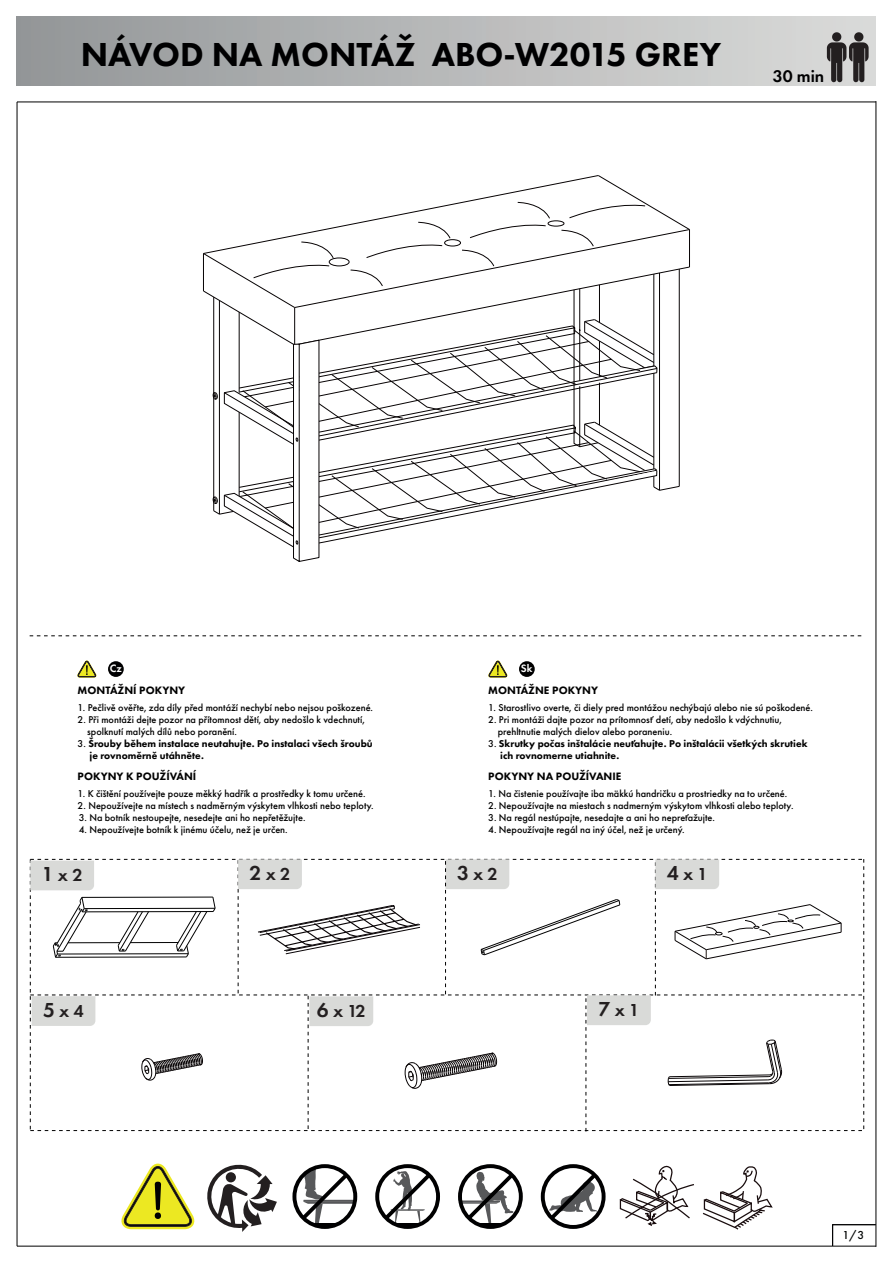
<style>
.page{position:relative;width:893px;height:1263px;background:#fff}
.page>*{position:absolute;margin:0;border:0;box-sizing:border-box;transform-origin:0 0}
.t1{font:800 34.5px "Futura PT";color:#000001}
.t2{font:600 18px "Futura PT";color:#231f20}
.t3{font:600 17.55px "Futura PT";color:#000001}
.t4{font:500 12px "Futura PT";color:#050706}
.t5{font:800 11.1px "Futura PT";color:#000001}
.t6{font:600 11.1px "Futura PT";color:#fff}
.t7{font:500 10.2px/12px "Futura PT";color:#000001}
.t8{font:800 10.2px/12px "Futura PT";color:#000001}
.s1{font-weight:500}
.s2{font-size:21px}
</style>
<div class="page">
<div style="left:17px;top:17px;width:859px;height:68px;background:linear-gradient(to right,#939698,#dcdcdb)"></div>
<svg style="left:827px;top:32px;width:42px;height:50px;background:#6e6c6c"></svg>
<hr style="left:17px;top:102px;width:859px;height:1px;background:#000001">
<hr style="left:17px;top:102px;width:1px;height:1144px;background:#000001">
<hr style="left:876px;top:101px;width:1px;height:1146px;background:#000001">
<hr style="left:17px;top:1246px;width:859px;height:1px;background:#000001">
<svg style="left:832px;top:1224px;width:44px;height:23px"></svg>
<div style="left:108px;top:661px;width:16px;height:16px;background:#000001;border-radius:50%"></div>
<svg style="left:77px;top:660px;width:20px;height:18px"></svg>
<div style="left:519px;top:661px;width:16px;height:16px;background:#000001;border-radius:50%"></div>
<svg style="left:488px;top:660px;width:20px;height:18px"></svg>
<svg style="left:702px;top:1166px;width:71px;height:64px"></svg>
<svg style="left:619px;top:1166px;width:75px;height:60px"></svg>
<svg style="left:541px;top:1164px;width:65px;height:65px"></svg>
<svg style="left:121px;top:1163px;width:74px;height:66px"></svg>
<svg style="left:207px;top:1164px;width:70px;height:68px"></svg>
<svg style="left:292px;top:1164px;width:65px;height:65px"></svg>
<svg style="left:375px;top:1164px;width:65px;height:65px"></svg>
<svg style="left:458px;top:1164px;width:65px;height:65px"></svg>
<svg style="left:30px;top:635px;width:832px;height:1px"></svg>
<svg style="left:203px;top:175px;width:487px;height:387px"></svg>
<svg style="left:30px;top:859px;width:834px;height:273px"></svg>
<h1 class="t1" style="left:81px;top:33px;width:642px">NÁVOD NA MONTÁŽ ABO-W2015 GREY</h1>
<h3 class="t3" style="left:773px;top:65px;width:53px">30 min</h3>
<p class="t6" style="left:110px;top:662px;width:13px">Cz</p>
<p class="t5" style="left:78px;top:683px;width:109px">MONTÁŽNÍ POKYNY</p>
<p class="t7" style="left:78px;top:702px;width:297px">1. Pečlivě ověřte, zda díly před montáží nechybí nebo nejsou poškozené.</p>
<p class="t7" style="left:87px;top:714px;width:279px;text-indent:-10px">2. Při montáži dejte pozor na přítomnost dětí, aby nedošlo k vdechnutí, spolknutí malých dílů nebo poranění.</p>
<p class="t8" style="left:90px;top:738px;width:285px;text-indent:-12px"><span class="s1">3.</span> Šrouby během instalace neutahujte. Po instalaci všech šroubů je rovnoměrně utáhněte.</p>
<p class="t5" style="left:78px;top:769px;width:120px">POKYNY K POUŽÍVÁNÍ</p>
<p class="t7" style="left:78px;top:787px;width:289px">1. K čištění používejte pouze měkký hadřík a prostředky k tomu určené.</p>
<p class="t7" style="left:78px;top:799px;width:297px">2. Nepoužívejte na místech s nadměrným výskytem vlhkosti nebo teploty.</p>
<p class="t7" style="left:79px;top:811px;width:228px">3. Na botník nestoupejte, nesedejte ani ho nepřetěžujte.</p>
<p class="t7" style="left:79px;top:823px;width:211px">4. Nepoužívejte botník k jinému účelu, než je určen.</p>
<p class="t6" style="left:521px;top:662px;width:13px">Sk</p>
<p class="t5" style="left:488px;top:684px;width:111px">MONTÁŽNE POKYNY</p>
<p class="t7" style="left:488px;top:702px;width:326px">1. Starostlivo overte, či diely pred montážou nechýbajú alebo nie sú poškodené.</p>
<p class="t7" style="left:498px;top:714px;width:285px;text-indent:-10px">2. Pri montáži dajte pozor na prítomnosť detí, aby nedošlo k vdýchnutiu, prehltnutie malých dielov alebo poraneniu.</p>
<p class="t8" style="left:500px;top:738px;width:309px;text-indent:-12px"><span class="s1">3.</span> Skrutky počas inštalácie neuťahujte. Po inštalácii všetkých skrutiek ich rovnomerne utiahnite.</p>
<p class="t5" style="left:488px;top:769px;width:135px">POKYNY NA POUŽÍVANIE</p>
<p class="t7" style="left:488px;top:787px;width:301px">1. Na čistenie používajte iba mäkkú handričku a prostriedky na to určené.</p>
<p class="t7" style="left:488px;top:799px;width:307px">2. Nepoužívajte na miestach s nadmerným výskytom vlhkosti alebo teploty.</p>
<p class="t7" style="left:488px;top:811px;width:228px">3. Na regál nestúpajte, nesedajte a ani ho nepreťažujte.</p>
<p class="t7" style="left:488px;top:823px;width:198px">4. Nepoužívajte regál na iný účel, než je určený.</p>
<h2 class="t2" style="left:42px;top:864px;width:42px"><span class="s2">1</span>x 2</h2>
<h2 class="t2" style="left:250px;top:863px;width:42px"><span class="s2">2</span>x 2</h2>
<h2 class="t2" style="left:457px;top:863px;width:42px"><span class="s2">3</span>x 2</h2>
<h2 class="t2" style="left:667px;top:863px;width:42px"><span class="s2">4</span>x 1</h2>
<h2 class="t2" style="left:43px;top:1000px;width:42px"><span class="s2">5</span>x 4</h2>
<h2 class="t2" style="left:317px;top:1000px;width:50px"><span class="s2">6</span> x 12</h2>
<h2 class="t2" style="left:599px;top:999px;width:42px"><span class="s2">7</span>x 1</h2>
<p class="t4" style="left:842px;top:1228px;width:23px">1/3</p>
</div>
